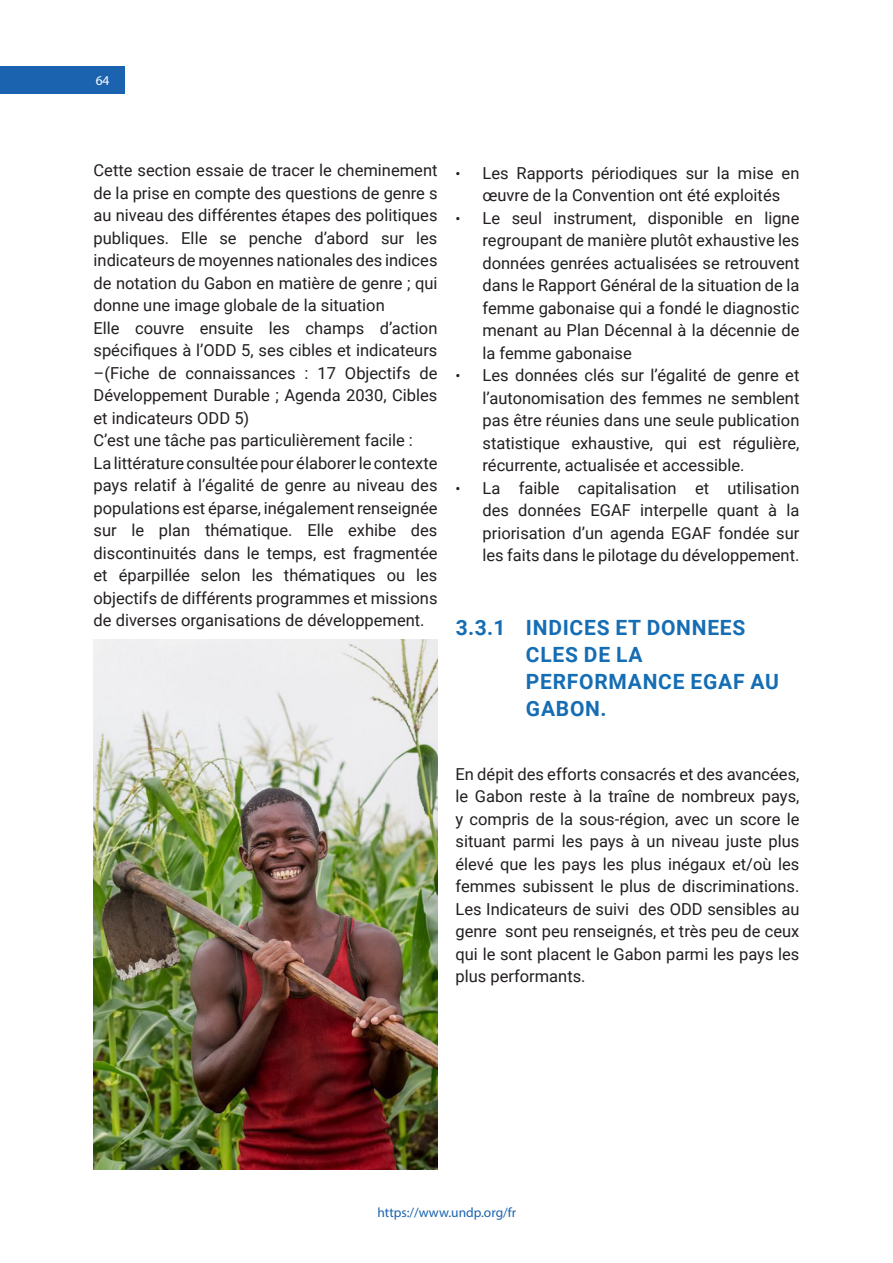
<style>
.page{position:relative;width:893px;height:1263px;background:#fff}
.page>*{position:absolute;margin:0;border:0;box-sizing:border-box;transform-origin:0 0}
.Titre_de_section_de{font:700 21px/27px "Roboto";letter-spacing:.035em;color:#156db4}
.Titre_de_section_de-2{font:16.5px/22.5px "Roboto";color:#231f20;text-align:justify}
.t1{font:13.5px "Myriad Pro";color:#1b63ae}
.t2{font:13.5px "Myriad Pro";color:#fff}
.s1{font-size:15px}
</style>
<div class="page">
<div style="left:0;top:66px;width:125px;height:27px;background:#1b63ae"></div>
<img style="left:94px;top:640px;width:343px;height:529px">
<p class="t2" style="left:96px;top:72px;width:15px">64</p>
<p class="Titre_de_section_de-2" style="left:94px;top:158px;width:345px">Cette section essaie de tracer le cheminement de la prise en compte des questions de genre s au niveau des différentes étapes des politiques publiques. Elle se penche d’abord sur les indicateurs de moyennes nationales des indices de notation du Gabon en matière de genre ; qui donne une image globale de la situation</p>
<p class="Titre_de_section_de-2" style="left:94px;top:316px;width:345px">Elle couvre ensuite les champs d’action spécifiques à l’ODD 5, ses cibles et indicateurs –(Fiche de connaissances : 17 Objectifs de Développement Durable ; Agenda 2030, Cibles et indicateurs ODD 5)</p>
<p class="Titre_de_section_de-2" style="left:94px;top:428px;width:321px">C’est une tâche pas particulièrement facile :</p>
<p class="Titre_de_section_de-2" style="left:94px;top:451px;width:345px">La littérature consultée pour élaborer le contexte pays relatif à l’égalité de genre au niveau des populations est éparse, inégalement renseignée sur le plan thématique. Elle exhibe des discontinuités dans le temps, est fragmentée et éparpillée selon les thématiques ou les objectifs de différents programmes et missions de diverses organisations de développement.</p>
<p class="Titre_de_section_de-2" style="left:455px;top:161px;width:345px;text-align:center"><span class="s1">•</span> Les Rapports périodiques sur la mise en œuvre de la Convention ont été exploités</p>
<p class="Titre_de_section_de-2" style="left:482px;top:206px;width:318px;text-indent:-27px"><span class="s1">•</span> Le seul instrument, disponible en ligne regroupant de manière plutôt exhaustive les données genrées actualisées se retrouvent dans le Rapport Général de la situation de la femme gabonaise qui a fondé le diagnostic menant au Plan Décennal à la décennie de la femme gabonaise</p>
<p class="Titre_de_section_de-2" style="left:482px;top:364px;width:318px;text-indent:-27px"><span class="s1">•</span> Les données clés sur l’égalité de genre et l’autonomisation des femmes ne semblent pas être réunies dans une seule publication statistique exhaustive, qui est régulière, récurrente, actualisée et accessible.</p>
<p class="Titre_de_section_de-2" style="left:482px;top:476px;width:318px;text-indent:-27px"><span class="s1">•</span> La faible capitalisation et utilisation des données EGAF interpelle quant à la priorisation d’un agenda EGAF fondée sur les faits dans le pilotage du développement.</p>
<p class="Titre_de_section_de" style="left:456px;top:613px;width:51px">3.3.1</p>
<p class="Titre_de_section_de" style="left:526px;top:613px;width:255px">INDICES ET DONNEES<br>CLES DE LA<br>PERFORMANCE EGAF AU<br>GABON.</p>
<p class="Titre_de_section_de-2" style="left:455px;top:762px;width:345px">En dépit des efforts consacrés et des avancées, le Gabon reste à la traîne de nombreux pays, y compris de la sous-région, avec un score le situant parmi les pays à un niveau juste plus élevé que les pays les plus inégaux et/où les femmes subissent le plus de discriminations.<br>Les Indicateurs de suivi des ODD sensibles au genre sont peu renseignés, et très peu de ceux qui le sont placent le Gabon parmi les pays les plus performants.</p>
<p class="t1" style="left:377px;top:1204px;width:140px">https://www.undp.org/fr</p>
</div>
